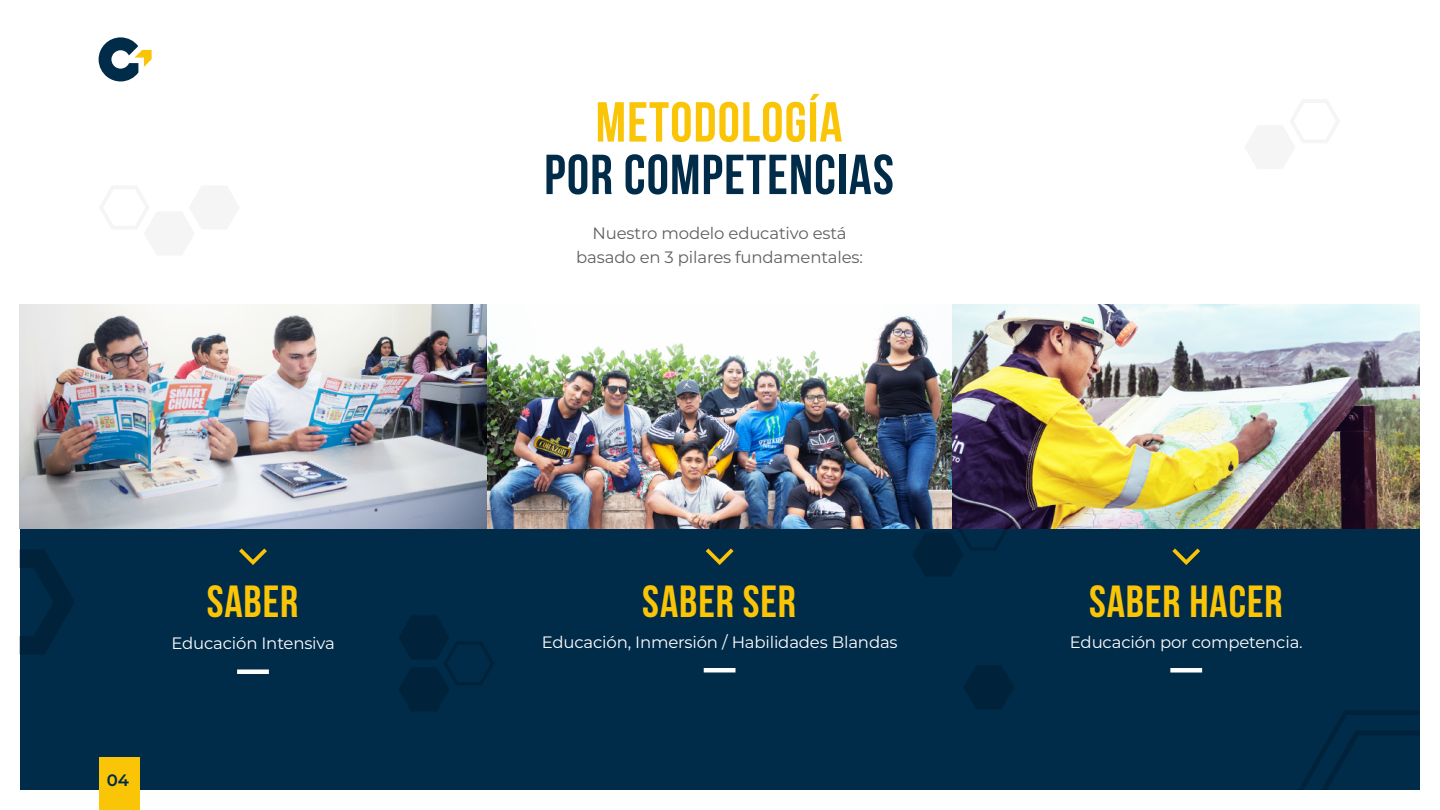
<style>
.page{position:relative;width:1440px;height:810px;background:#fff}
.page>*{position:absolute;margin:0;border:0;box-sizing:border-box;transform-origin:0 0}
.t1{font:700 56.25px "Bebas Neue";letter-spacing:.02em;color:#002b49}
.t2{font:700 56.25px "Bebas Neue";letter-spacing:.02em;color:#fac407}
.t3{font:700 45px "Bebas Neue";letter-spacing:.02em;color:#fac407}
.t4{font:16.5px "Montserrat";letter-spacing:-.01em;color:#fff}
.t5{font:16.5px/24px "Montserrat";letter-spacing:-.01em;color:#606060;text-align:center}
.t6{font:600 16.5px "Montserrat";color:#002b49}
</style>
<div class="page">
<div style="left:20px;top:528px;width:1400px;height:262px;background:#002b49"></div>
<svg style="left:239px;top:548px;width:28px;height:17px"></svg>
<svg style="left:705px;top:548px;width:29px;height:17px"></svg>
<svg style="left:1172px;top:548px;width:28px;height:17px"></svg>
<svg style="left:399px;top:616px;width:95px;height:95px"></svg>
<svg style="left:913px;top:528px;width:95px;height:48px"></svg>
<svg style="left:964px;top:665px;width:50px;height:44px"></svg>
<div style="left:237px;top:669px;width:32px;height:5px;background:#fff"></div>
<hr style="left:704px;top:668px;width:32px;height:4px;background:#fff">
<div style="left:1170px;top:668px;width:32px;height:5px;background:#fff"></div>
<img style="left:20px;top:305px;width:1400px;height:223px">
<svg style="left:1299px;top:711px;width:121px;height:79px"></svg>
<svg style="left:20px;top:550px;width:54px;height:104px"></svg>
<svg style="left:99px;top:37px;width:53px;height:44px"></svg>
<div style="left:99px;top:757px;width:41px;height:53px;background:#fac407"></div>
<h2 class="t3" style="left:207px;top:577px;width:93px">SABER</h2>
<p class="t4" style="left:171px;top:632px;width:165px">Educación Intensiva</p>
<p class="t6" style="left:107px;top:768px;width:24px">04</p>
<h1 class="t2" style="left:596px;top:91px;width:248px">METODOLOGÍA</h1>
<h1 class="t1" style="left:544px;top:144px;width:351px">POR COMPETENCIAS</h1>
<p class="t5" style="left:576px;top:221px;width:288px">Nuestro modelo educativo está basado en 3 pilares fundamentales:</p>
<h2 class="t3" style="left:642px;top:577px;width:155px">SABER SER</h2>
<p class="t4" style="left:542px;top:631px;width:357px">Educación, Inmersión / Habilidades Blandas</p>
<h2 class="t3" style="left:1089px;top:577px;width:195px">SABER HACER</h2>
<p class="t4" style="left:1070px;top:631px;width:234px">Educación por competencia.</p>
</div>
